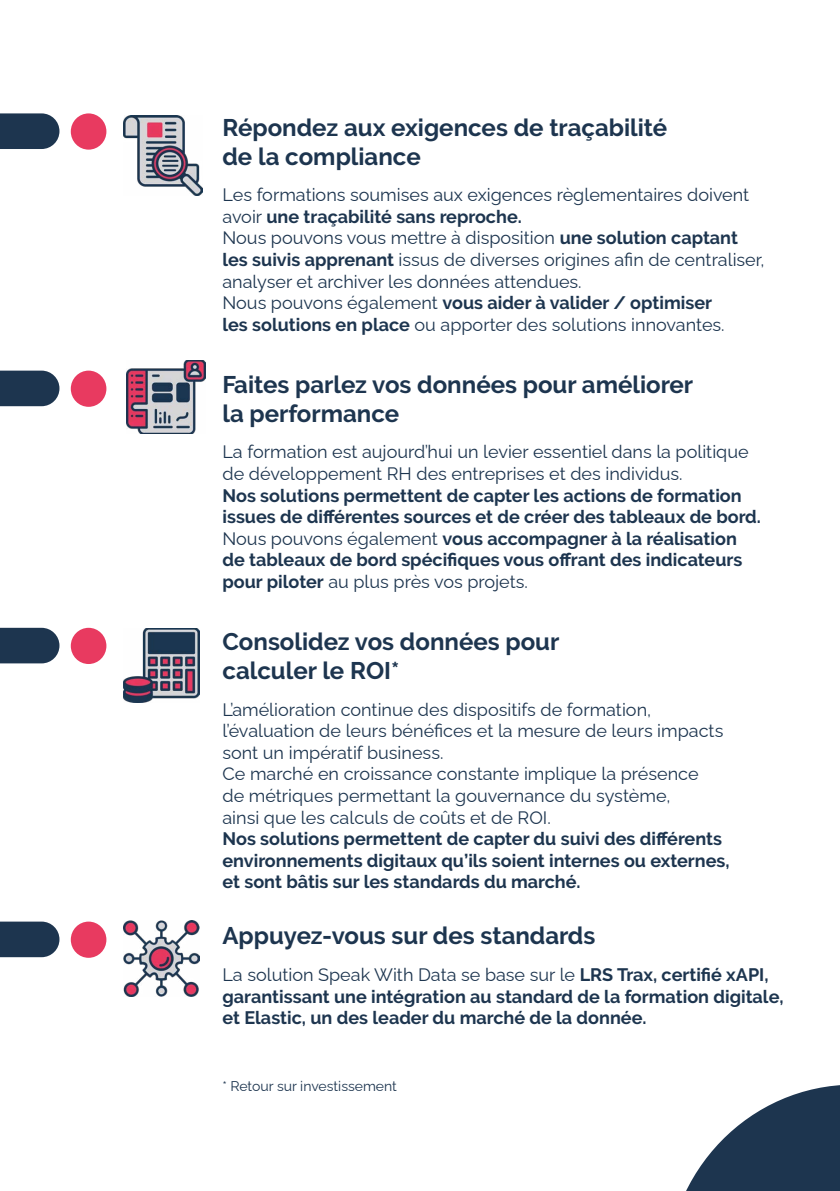
<style>
.page{position:relative;width:840px;height:1191px;background:#fff}
.page>*{position:absolute;margin:0;border:0;box-sizing:border-box;transform-origin:0 0}
.t1{font:700 24px/28.8px "Raleway";color:#1d354f}
.t2{font:18px/21.6px "Raleway";color:#1d354f}
.t3{font:700 18px/21.6px "Raleway";color:#1d354f}
.t4{font:14px "Raleway";color:#1d354f}
.s1{font-weight:700}
.s2{font-weight:400}
</style>
<div class="page">
<svg style="left:686px;top:1085px;width:153px;height:106px"></svg>
<svg style="left:0;top:113px;width:59px;height:36px;background:#2c435b"></svg>
<svg style="left:0;top:370px;width:59px;height:36px;background:#2d435b"></svg>
<div style="left:0;top:628px;width:59px;height:35px;background:#1d354f"></div>
<svg style="left:0;top:921px;width:59px;height:36px;background:#2d435b"></svg>
<div style="left:71px;top:113px;width:35px;height:37px;background:#e83a60;border-radius:50%"></div>
<div style="left:71px;top:370px;width:35px;height:37px;background:#e83a60;border-radius:50%"></div>
<div style="left:71px;top:628px;width:35px;height:36px;background:#e83a60;border-radius:50%"></div>
<div style="left:71px;top:921px;width:35px;height:36px;background:#e83a60;border-radius:50%"></div>
<img style="left:124px;top:115px;width:78px;height:81px">
<img style="left:126px;top:360px;width:80px;height:74px">
<img style="left:124px;top:628px;width:75px;height:74px">
<img style="left:124px;top:921px;width:75px;height:76px">
<h1 class="t1" style="left:222px;top:113px;width:446px">Répondez aux exigences de traçabilité de la compliance</h1>
<p class="t2" style="left:222px;top:182px;width:543px">Les formations soumises aux exigences règlementaires doivent avoir <span class="s1">une traçabilité sans reproche.<br></span>Nous pouvons vous mettre à disposition <span class="s1">une solution captant les suivis apprenant</span> issus de diverses origines afin de centraliser, analyser et archiver les données attendues.<br>Nous pouvons également <span class="s1">vous aider à valider / optimiser<br>les solutions en place</span> ou apporter des solutions innovantes.</p>
<h1 class="t1" style="left:222px;top:370px;width:472px">Faites parlez vos données pour améliorer la performance</h1>
<p class="t2" style="left:222px;top:439px;width:527px">La formation est aujourd’hui un levier essentiel dans la politique de développement RH des entreprises et des individus.</p>
<p class="t3" style="left:222px;top:484px;width:539px">Nos solutions permettent de capter les actions de formation issues de différentes sources et de créer des tableaux de bord.<br><span class="s2">Nous pouvons également</span> vous accompagner à la réalisation de tableaux de bord spécifiques vous offrant des indicateurs pour piloter <span class="s2">au plus près vos projets.</span></p>
<h1 class="t1" style="left:222px;top:627px;width:338px">Consolidez vos données pour calculer le ROI*</h1>
<p class="t2" style="left:222px;top:696px;width:502px">L’amélioration continue des dispositifs de formation, l’évaluation de leurs bénéfices et la mesure de leurs impacts sont un impératif business.<br>Ce marché en croissance constante implique la présence de métriques permettant la gouvernance du système,<br>ainsi que les calculs de coûts et de ROI.</p>
<p class="t3" style="left:222px;top:828px;width:508px">Nos solutions permettent de capter du suivi des différents environnements digitaux qu’ils soient internes ou externes, et sont bâtis sur les standards du marché.</p>
<h1 class="t1" style="left:222px;top:921px;width:374px">Appuyez-vous sur des standards</h1>
<p class="t3" style="left:222px;top:964px;width:562px"><span class="s2">La solution Speak With Data se base sur le</span> LRS Trax, certifié xAPI, garantissant une intégration au standard de la formation digitale, et Elastic, un des leader du marché de la donnée.</p>
<p class="t4" style="left:222px;top:1074px;width:176px">* Retour sur investissement</p>
</div>
